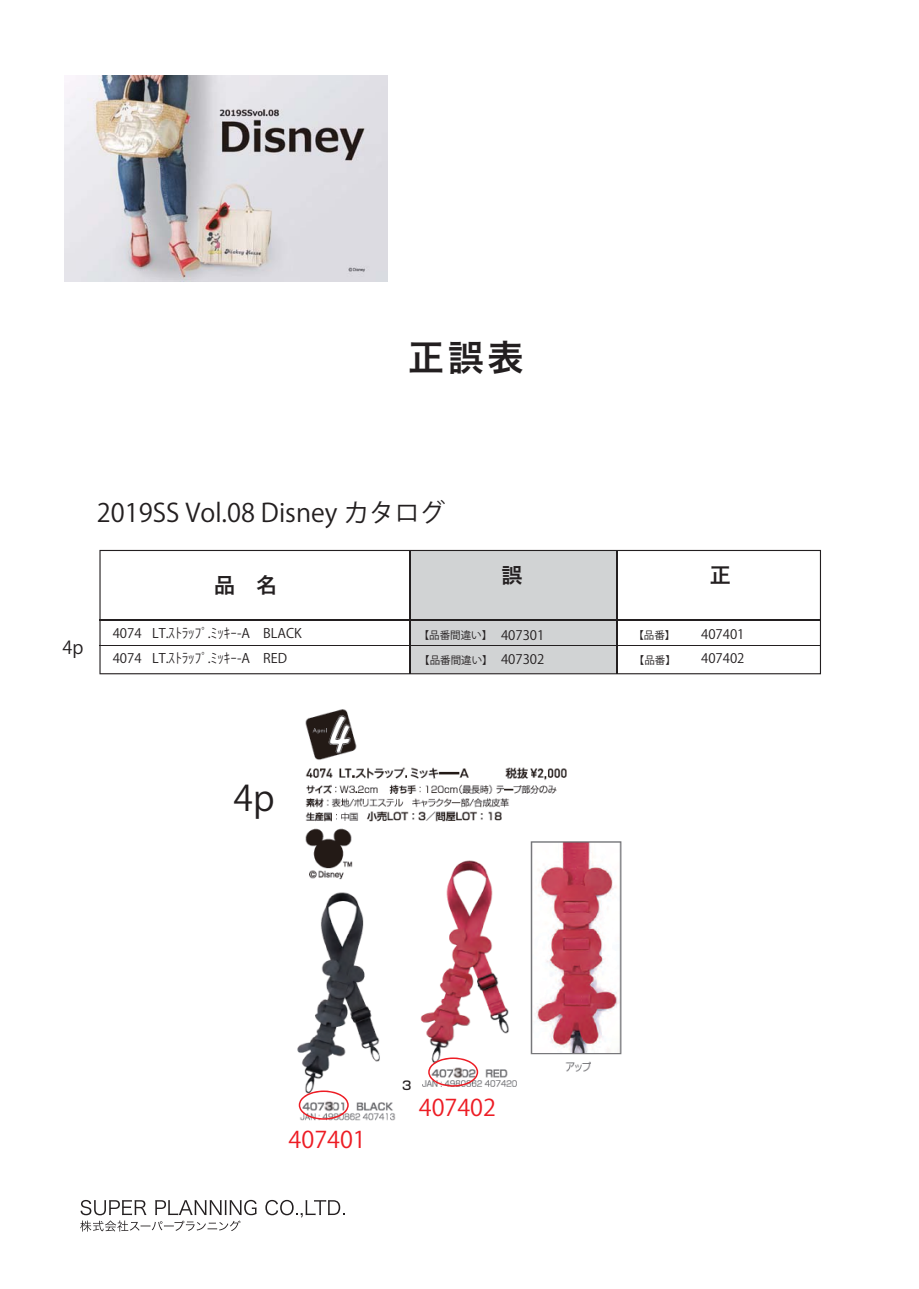
<style>
.page{position:relative;width:919px;height:1289px;background:#fff}
.page>*{position:absolute;margin:0;border:0;box-sizing:border-box;transform-origin:0 0}
.t1{font:36px "Hira Kaku Pro W6 90 pv RKSJ H";color:#231f20}
.t2{font:35.25px "Koz Go Pr 6 N Regular 90 pv RKSJ H";color:#231f20}
.t3{font:25.35px "Koz Go Pr 6 N Regular 90 pv RKSJ H";color:#231f20}
.t4{font:22.95px "Koz Go Pr 6 N Regular 90 pv RKSJ H";color:#ed1c24}
.t5{font:21px "Hira Kaku Pro W6 90 pv RKSJ H";color:#231f20}
.t6{font:18px "Koz Go Pr 6 N Regular 90 pv RKSJ H";color:#231f20}
.t7{font:13.05px/24px "Koz Go Pr 6 N Regular 90 pv RKSJ H";color:#231f20}
.t8{font:12px "Shin Go Pro Medium 90 pv RKSJ H";color:#231f20}
.t9{font:10.5px "Koz Go Pr 6 N Regular 90 pv RKSJ H";color:#231f20}
</style>
<div class="page">
<img style="left:297px;top:709px;width:325px;height:412px">
<svg style="left:99px;top:550px;width:722px;height:124px"></svg>
<hr style="left:99px;top:619px;width:720px;height:1px;background:#231f20">
<hr style="left:410px;top:550px;width:1px;height:123px;background:#231f20">
<hr style="left:616px;top:550px;width:1px;height:123px;background:#231f20">
<svg style="left:265px;top:1199px;width:79px;height:18px"></svg>
<svg style="left:80px;top:1199px;width:176px;height:32px"></svg>
<img style="left:65px;top:76px;width:322px;height:205px">
<hr style="left:99px;top:645px;width:720px;height:1px;background:#231f20">
<svg style="left:299px;top:1090px;width:50px;height:29px"></svg>
<svg style="left:428px;top:1057px;width:50px;height:29px"></svg>
<h1 class="t1" style="left:408px;top:343px;width:117px">正誤表</h1>
<h3 class="t6" style="left:62px;top:640px;width:22px">4p</h3>
<h3 class="t3" style="left:97px;top:503px;width:349px">2019SS Vol.08 Disney カタログ</h3>
<h3 class="t5" style="left:214px;top:577px;width:64px">品　名</h3>
<h3 class="t5" style="left:501px;top:567px;width:22px">誤</h3>
<h3 class="t5" style="left:709px;top:567px;width:22px">正</h3>
<p class="t7" style="left:113px;top:622px;width:191px;line-height:25.3px">4074 LT.ｽﾄﾗｯﾌﾟ.ﾐｯｷｰ-A　BLACK<br>4074 LT.ｽﾄﾗｯﾌﾟ.ﾐｯｷｰ-A　RED</p>
<p class="t7" style="left:501px;top:625px;width:45px">407301<br>407302</p>
<p class="t7" style="left:701px;top:624px;width:45px">407401<br>407402</p>
<p class="t9" style="left:419px;top:630px;width:75px">【品番間違い】</p>
<p class="t9" style="left:419px;top:655px;width:75px">【品番間違い】</p>
<p class="t9" style="left:633px;top:630px;width:43px">【品番】</p>
<p class="t9" style="left:634px;top:656px;width:43px">【品番】</p>
<h2 class="t2" style="left:233px;top:784px;width:42px">4p</h2>
<h3 class="t4" style="left:288px;top:1130px;width:79px">407401</h3>
<p class="t8" style="left:402px;top:1080px;width:11px">3</p>
<h3 class="t4" style="left:419px;top:1098px;width:79px">407402</h3>
</div>
